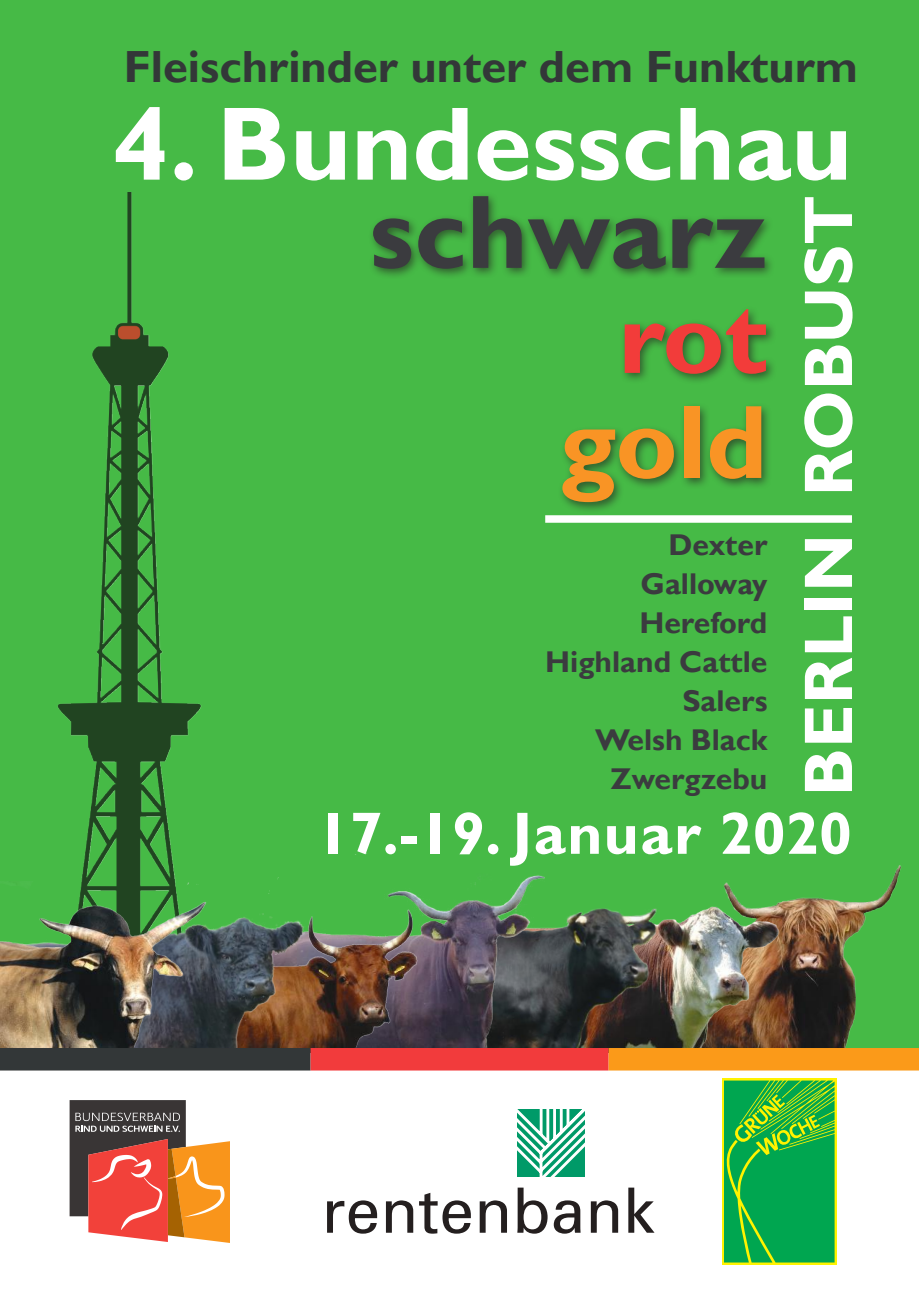
<style>
.page{position:relative;width:919px;height:1289px;background:#fff}
.page>*{position:absolute;margin:0;border:0;box-sizing:border-box;transform-origin:0 0}
.t1{font:700 105px "Gill Sans";color:#fff}
.t2{font:700 105px "Gill Sans";color:#3b3b3f}
.t3{font:700 105px "Gill Sans";color:#f99425}
.t4{font:700 105px "Gill Sans";color:#f23c3a}
.t5{font:700 69px "Gill Sans";color:#fff}
.t6{font:700 60px "Gill Sans";letter-spacing:.01em;color:#fff}
.t7{font:700 45px "Gill Sans";color:#333738}
.t8{font:700 30px/39px "Gill Sans";color:#3b3b3f;text-align:right}
</style>
<div class="page">
<div style="left:0;top:0;width:918px;height:1049px;background:#46ba46"></div>
<div style="left:368px;top:191px;width:409px;height:322px;background:#241f1f;opacity:.6"></div>
<img style="left:58px;top:192px;width:144px;height:661px">
<img style="left:744px;top:865px;width:157px;height:182px">
<img style="left:185px;top:817px;width:559px;height:230px">
<img style="left:425px;top:853px;width:143px;height:194px">
<img style="left:210px;top:841px;width:215px;height:206px">
<img style="left:81px;top:853px;width:265px;height:194px">
<img style="left:0;top:881px;width:228px;height:166px">
<div style="left:0;top:1047px;width:310px;height:23px;background:#333738"></div>
<div style="left:608px;top:1047px;width:310px;height:23px;background:#fb9a19"></div>
<div style="left:310px;top:1047px;width:298px;height:23px;background:#f23b3c"></div>
<svg style="left:327px;top:1200px;width:50px;height:33px"></svg>
<svg style="left:386px;top:1200px;width:27px;height:32px"></svg>
<svg style="left:419px;top:1192px;width:52px;height:41px"></svg>
<svg style="left:479px;top:1200px;width:28px;height:32px"></svg>
<svg style="left:517px;top:1187px;width:30px;height:46px"></svg>
<svg style="left:553px;top:1200px;width:27px;height:33px"></svg>
<svg style="left:590px;top:1200px;width:28px;height:32px"></svg>
<svg style="left:628px;top:1187px;width:26px;height:45px"></svg>
<svg style="left:517px;top:1109px;width:68px;height:68px"></svg>
<svg style="left:70px;top:1100px;width:160px;height:142px"></svg>
<svg style="left:722px;top:1078px;width:114px;height:186px"></svg>
<svg style="left:723px;top:1080px;width:111px;height:182px"></svg>
<div style="left:545px;top:515px;width:306px;height:7px;background:#fff"></div>
<h3 class="t7" style="left:124px;top:40px;width:735px">Fleischrinder unter dem Funkturm</h3>
<h1 class="t1" style="left:111px;top:81px;width:742px">4. Bundesschau</h1>
<h1 class="t2" style="left:369px;top:169px;width:400px">schwarz</h1>
<h2 class="t5" style="left:787px;top:496px;width:302px;rotate:-90deg">ROBUST</h2>
<h1 class="t4" style="left:618px;top:274px;width:151px">rot</h1>
<h1 class="t3" style="left:559px;top:379px;width:209px">gold</h1>
<p class="t8" style="left:545px;top:525px;width:224px">Dexter<br>Galloway<br>Hereford<br>Highland Cattle<br>Salers<br>Welsh Black<br>Zwergzebu</p>
<h2 class="t5" style="left:787px;top:796px;width:264px;rotate:-90deg">BERLIN</h2>
<h3 class="t6" style="left:316px;top:797px;width:537px">17.-19. Januar 2020</h3>
</div>
